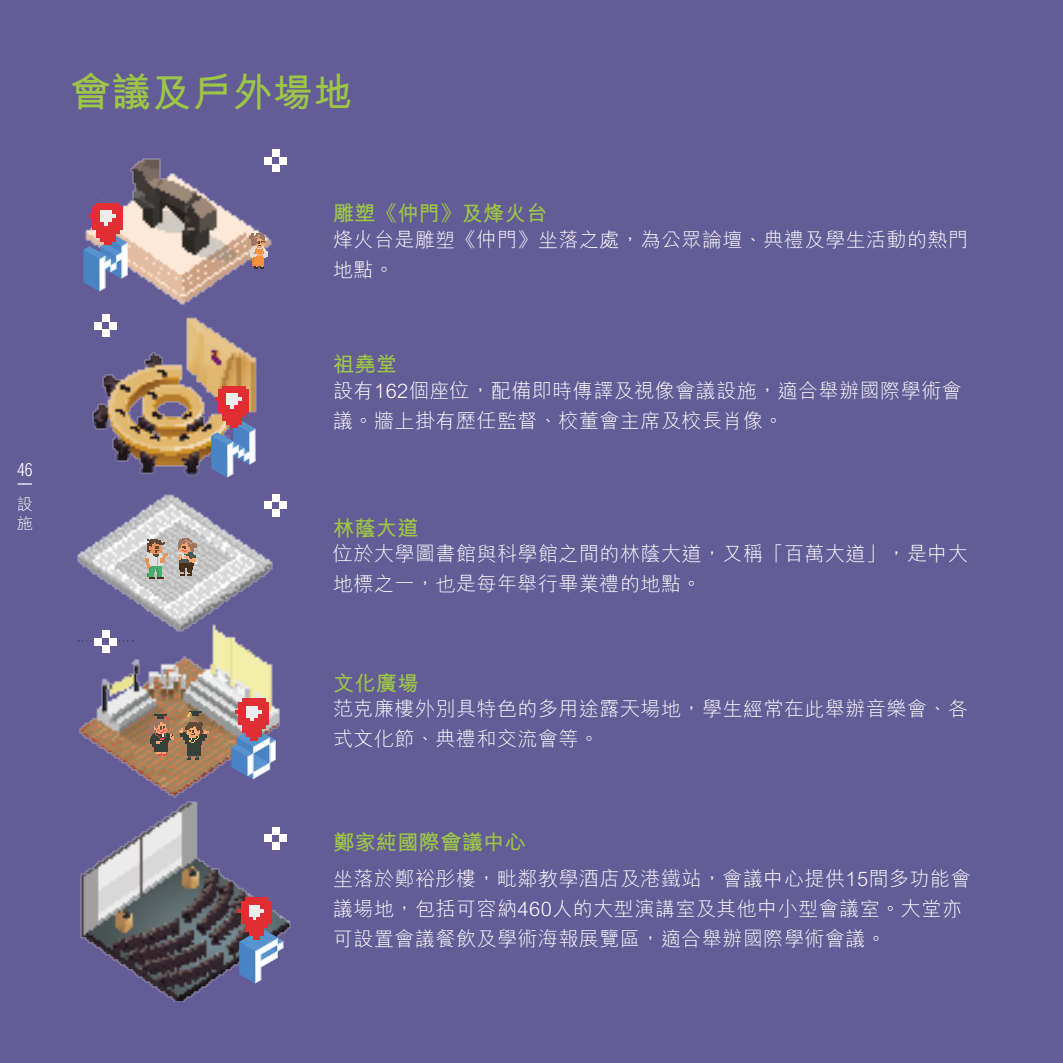
<style>
.page{position:relative;width:1063px;height:1063px;background:#635c96}
.page>*{position:absolute;margin:0;border:0;box-sizing:border-box;transform-origin:0 0}
.t1{font:700 40px "M Hei HK";letter-spacing:.01em;color:#9dc647}
.body_tight{font:700 21.25px "M Hei HK";letter-spacing:.01em;color:#9dc647}
.body_tight-2{font:300 20px/30px "M Hei HK";letter-spacing:.025em;color:#fff}
.t2{font:300 condensed 17.5px "Helvetica";color:#fff}
.t3{font:300 16.25px/19.5px "M Hei HK";color:#fff}
</style>
<div class="page">
<img style="left:139px;top:229px;width:123px;height:4px">
<img style="left:96px;top:233px;width:176px;height:176px">
<img style="left:79px;top:716px;width:175px;height:78px">
<img style="left:77px;top:409px;width:210px;height:307px">
<svg style="left:145px;top:539px;width:22px;height:39px"></svg>
<svg style="left:249px;top:234px;width:18px;height:34px"></svg>
<svg style="left:178px;top:538px;width:19px;height:37px"></svg>
<svg style="left:147px;top:711px;width:61px;height:48px;background:#906f52"></svg>
<img style="left:130px;top:149px;width:150px;height:80px">
<img style="left:80px;top:794px;width:211px;height:207px">
<div style="left:272px;top:150px;width:8px;height:7px;background:#fff"></div>
<div style="left:272px;top:165px;width:8px;height:7px;background:#fff"></div>
<div style="left:280px;top:157px;width:7px;height:8px;background:#fff"></div>
<div style="left:265px;top:157px;width:7px;height:8px;background:#fff"></div>
<div style="left:272px;top:827px;width:8px;height:8px;background:#fff"></div>
<div style="left:272px;top:842px;width:8px;height:8px;background:#fff"></div>
<div style="left:280px;top:835px;width:7px;height:7px;background:#fff"></div>
<div style="left:265px;top:835px;width:7px;height:7px;background:#fff"></div>
<div style="left:102px;top:315px;width:7px;height:7px;background:#fff"></div>
<div style="left:102px;top:330px;width:7px;height:7px;background:#fff"></div>
<div style="left:109px;top:322px;width:8px;height:8px;background:#fff"></div>
<div style="left:94px;top:322px;width:8px;height:8px;background:#fff"></div>
<div style="left:272px;top:494px;width:8px;height:8px;background:#fff"></div>
<div style="left:272px;top:509px;width:8px;height:7px;background:#fff"></div>
<div style="left:280px;top:502px;width:7px;height:7px;background:#fff"></div>
<div style="left:265px;top:502px;width:7px;height:7px;background:#fff"></div>
<div style="left:102px;top:630px;width:7px;height:8px;background:#fff"></div>
<div style="left:102px;top:645px;width:7px;height:8px;background:#fff"></div>
<div style="left:109px;top:638px;width:8px;height:7px;background:#fff"></div>
<div style="left:94px;top:638px;width:8px;height:7px;background:#fff"></div>
<svg style="left:83px;top:260px;width:45px;height:32px"></svg>
<svg style="left:211px;top:443px;width:45px;height:35px"></svg>
<svg style="left:231px;top:756px;width:45px;height:23px"></svg>
<img style="left:83px;top:188px;width:56px;height:72px">
<img style="left:204px;top:371px;width:61px;height:72px">
<img style="left:223px;top:683px;width:61px;height:73px">
<svg style="left:239px;top:955px;width:44px;height:29px"></svg>
<img style="left:226px;top:882px;width:61px;height:73px">
<svg style="left:18px;top:483px;width:14px;height:2px"></svg>
<p class="t2" style="left:17px;top:459px;width:17px">46</p>
<p class="t3" style="left:17px;top:493px;width:18px">設施</p>
<p class="t1" style="left:71px;top:64px;width:284px">會議及戶外場地</p>
<p class="body_tight" style="left:333px;top:198px;width:216px">雕塑《仲門》及烽火台</p>
<p class="body_tight-2" style="left:333px;top:224px;width:636px">烽火台是雕塑《仲門》坐落之處，為公眾論壇、典禮及學生活動的熱門地點。</p>
<p class="body_tight" style="left:333px;top:349px;width:66px">祖堯堂</p>
<p class="body_tight-2" style="left:333px;top:375px;width:630px">設有162個座位，配備即時傳譯及視像會議設施，適合舉辦國際學術會議。牆上掛有歷任監督、校董會主席及校長肖像。</p>
<p class="body_tight" style="left:333px;top:512px;width:87px">林蔭大道</p>
<p class="body_tight-2" style="left:333px;top:538px;width:636px">位於大學圖書館與科學館之間的林蔭大道，又稱「百萬大道」，是中大地標之一，也是每年舉行畢業禮的地點。</p>
<p class="body_tight" style="left:333px;top:667px;width:87px">文化廣場</p>
<p class="body_tight-2" style="left:333px;top:693px;width:636px">范克廉樓外別具特色的多用途露天場地，學生經常在此舉辦音樂會、各式文化節、典禮和交流會等。</p>
<p class="body_tight" style="left:333px;top:826px;width:194px">鄭家純國際會議中心</p>
<p class="body_tight-2" style="left:333px;top:863px;width:639px">坐落於鄭裕彤樓，毗鄰教學酒店及港鐵站，會議中心提供15間多功能會議場地，包括可容納460人的大型演講室及其他中小型會議室。大堂亦可設置會議餐飲及學術海報展覽區，適合舉辦國際學術會議。</p>
</div>
